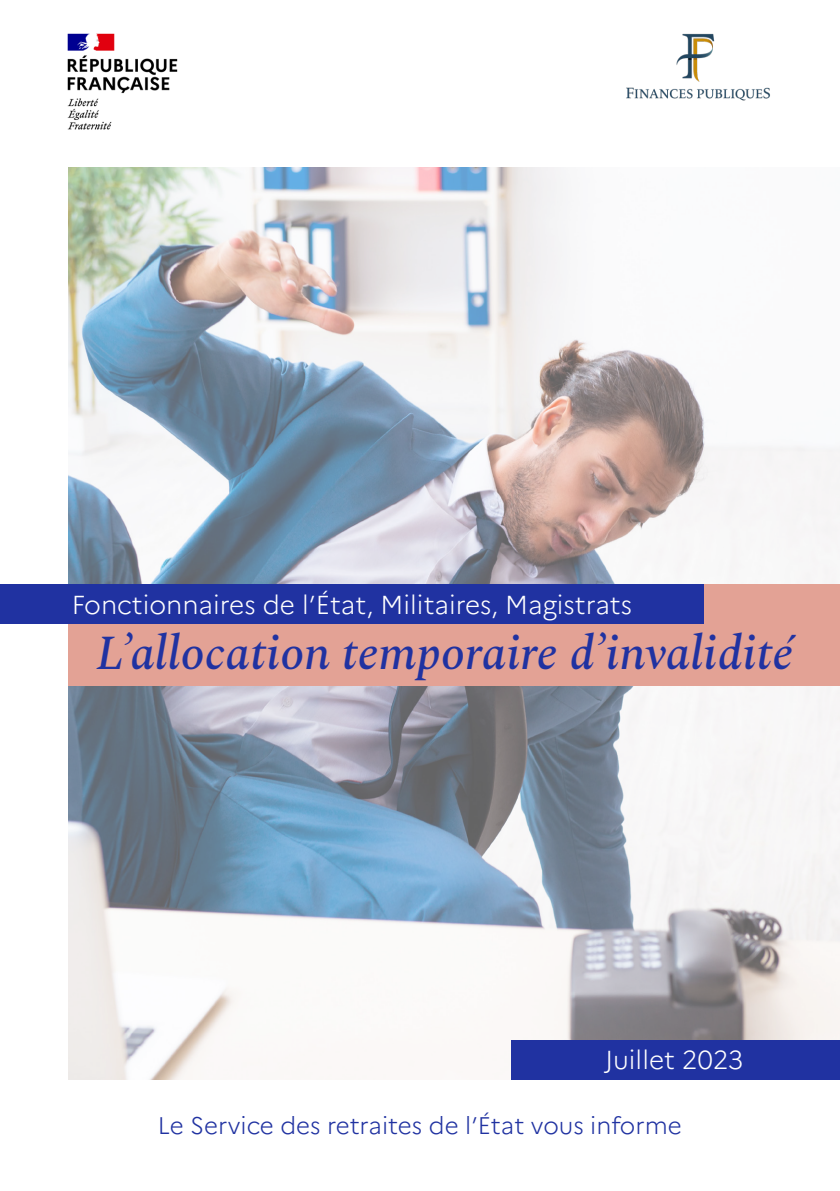
<style>
.page{position:relative;width:840px;height:1191px;background:#fff}
.page>*{position:absolute;margin:0;border:0;box-sizing:border-box;transform-origin:0 0}
.t1{font:italic 500 48px "Spectral";color:#2032a1}
.titre_1e_couverture{font:300 26px "Marianne";color:#fff}
.t2{font:300 24px "Marianne";color:#2032a1}
</style>
<div class="page">
<img style="left:67px;top:33px;width:111px;height:97px">
<img style="left:626px;top:33px;width:144px;height:68px">
<img style="left:68px;top:167px;width:771px;height:912px">
<div style="left:511px;top:1039px;width:328px;height:40px;background:#2032a1"></div>
<div style="left:68px;top:584px;width:771px;height:102px;background:#e3a295"></div>
<div style="left:0;top:584px;width:703px;height:40px;background:#2032a1"></div>
<p class="titre_1e_couverture" style="left:72px;top:588px;width:561px">Fonctionnaires de l’État, Militaires, Magistrats</p>
<p class="t1" style="left:96px;top:618px;width:698px">L’allocation temporaire d’invalidité</p>
<p class="titre_1e_couverture" style="left:605px;top:1044px;width:140px">Juillet 2023</p>
<p class="t2" style="left:158px;top:1111px;width:525px">Le Service des retraites de l’État vous informe</p>
</div>
